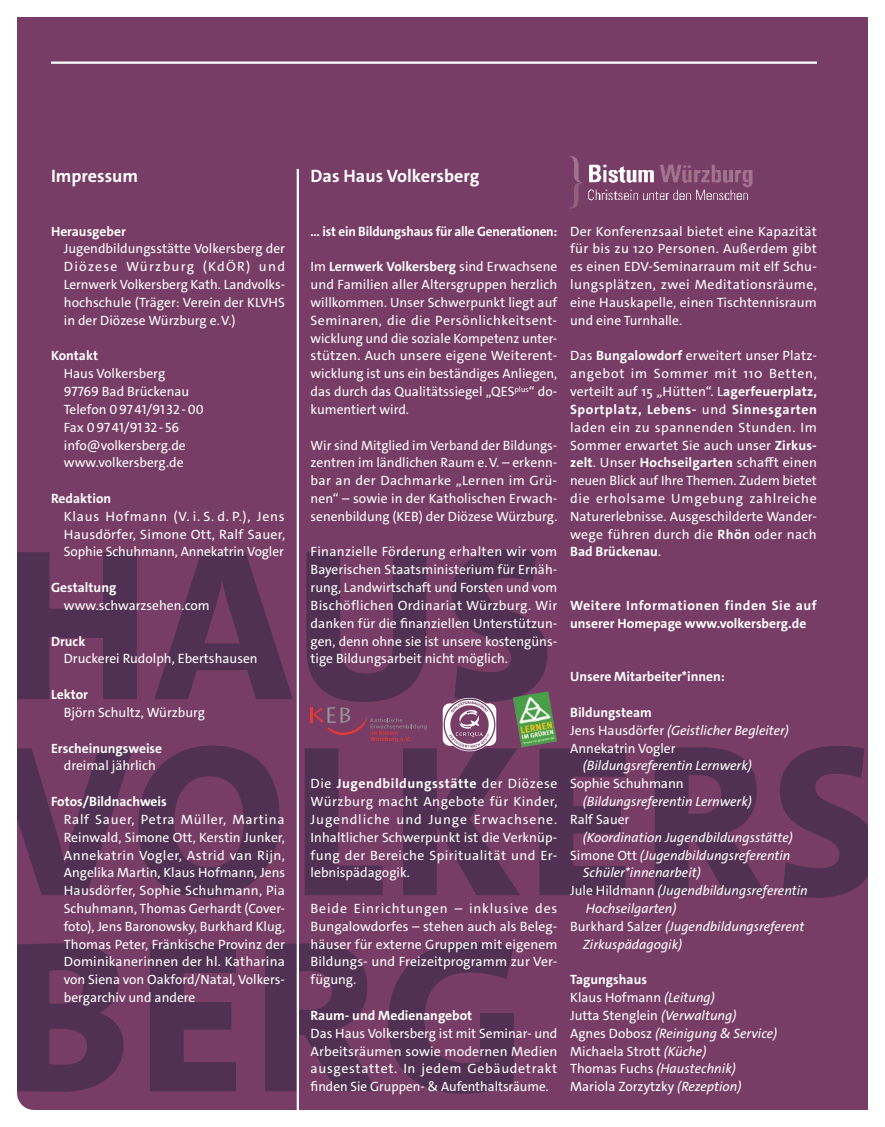
<style>
.page{position:relative;width:885px;height:1127px;background:#fff}
.page>*{position:absolute;margin:0;border:0;box-sizing:border-box;transform-origin:0 0}
.t1{font:700 18px "The Sans C4 s";color:#fff}
.t2{font:13.5px/17.9px "The Sans C4 s";color:#fff;text-align:justify}
.t3{font:italic 13.5px "The Sans C4 s";color:#fff}
.t4{font:700 13.5px/17.9px "The Sans C4 s";color:#fff}
.s1{font-weight:700}
.s2{font-style:italic}
.s3{font-style:normal}
</style>
<div class="page">
<div style="left:17px;top:17px;width:850px;height:1093px;background:#783d66"></div>
<svg style="left:17px;top:550px;width:850px;height:543px;background:#6a385f"></svg>
<svg style="left:310px;top:707px;width:116px;height:35px;background:#814265"></svg>
<img style="left:442px;top:698px;width:54px;height:54px">
<img style="left:513px;top:691px;width:44px;height:56px">
<img style="left:568px;top:155px;width:185px;height:54px">
<hr style="left:297px;top:169px;width:2px;height:953px;background:#fff">
<hr style="left:51px;top:62px;width:765px;height:2px;background:#fff">
<h1 class="t1" style="left:51px;top:164px;width:88px">Impressum</h1>
<h1 class="t1" style="left:310px;top:164px;width:170px">Das Haus Volkersberg</h1>
<p class="t4" style="left:51px;top:222px;width:76px">Herausgeber</p>
<p class="t2" style="left:64px;top:240px;width:223px">Jugendbildungsstätte Volkersberg der Diözese Würzburg (KdÖR) und Lernwerk Volkersberg Kath. Landvolks&shy;hochschule (Träger: Verein der KLVHS in der Diözese Würzburg e.V.)</p>
<p class="t4" style="left:51px;top:347px;width:49px">Kontakt</p>
<p class="t2" style="left:64px;top:365px;width:141px;text-align:left">Haus Volkersberg<br>97769 Bad Brückenau<br>Telefon 09741/91 32 - 00<br>Fax 09741/91 32 - 56 info@volkersberg.de www.volkersberg.de</p>
<p class="t4" style="left:51px;top:489px;width:62px">Redaktion</p>
<p class="t2" style="left:64px;top:507px;width:223px">Klaus Hofmann (V. i. S. d. P.), Jens Hausdörfer, Simone Ott, Ralf Sauer, Sophie Schuhmann, Annekatrin Vogler</p>
<p class="t4" style="left:51px;top:579px;width:67px">Gestaltung</p>
<p class="t2" style="left:64px;top:596px;width:147px">www.schwarzsehen.com</p>
<p class="t4" style="left:51px;top:632px;width:36px">Druck</p>
<p class="t2" style="left:64px;top:650px;width:195px">Druckerei Rudolph, Ebertshausen</p>
<p class="t4" style="left:51px;top:686px;width:39px">Lektor</p>
<p class="t2" style="left:64px;top:703px;width:143px">Björn Schultz, Würzburg</p>
<p class="t4" style="left:51px;top:739px;width:113px">Erscheinungsweise</p>
<p class="t2" style="left:64px;top:757px;width:93px">dreimal jährlich</p>
<p class="t4" style="left:51px;top:793px;width:117px">Fotos/Bildnachweis</p>
<p class="t2" style="left:64px;top:810px;width:223px">Ralf Sauer, Petra Müller, Martina Reinwald, Simone Ott, Kerstin Junker, Annekatrin Vogler, Astrid van Rijn, Angelika Martin, Klaus Hofmann, Jens Hausdörfer, Sophie Schuhmann, Pia Schuhmann, Thomas Gerhardt (Cover&shy;foto), Jens Baronowsky, Burkhard Klug, Thomas Peter, Fränkische Provinz der Dominikanerinnen der hl. Katharina von Siena von Oakford/Natal, Volkers&shy;bergarchiv und andere</p>
<p class="t4" style="left:310px;top:222px;width:248px">… ist ein Bildungshaus für alle Generationen:</p>
<p class="t2" style="left:310px;top:258px;width:248px">Im <span class="s1">Lernwerk Volkersberg</span> sind Erwachsene und Familien aller Altersgruppen herzlich willkommen. Unser Schwerpunkt liegt auf Seminaren, die die Persönlichkeitsent&shy;wicklung und die soziale Kompetenz unter&shy;stützen. Auch unsere eigene Weiterent&shy;wicklung ist uns ein beständiges Anliegen, das durch das Qualitätssiegel „QES<sup>plus</sup>“ do&shy;kumentiert wird.</p>
<p class="t2" style="left:310px;top:436px;width:248px">Wir sind Mitglied im Verband der Bildungs&shy;zentren im ländlichen Raum e.V. – erkenn&shy;bar an der Dachmarke „Lernen im Grü&shy;nen“ – sowie in der Katholischen Erwach&shy;senenbildung (KEB) der Diözese Würzburg.</p>
<p class="t2" style="left:310px;top:543px;width:248px">Finanzielle Förderung erhalten wir vom Bayerischen Staatsministerium für Ernäh&shy;rung, Landwirtschaft und Forsten und vom Bischöflichen Ordinariat Würzburg. Wir danken für die finanziellen Unterstützun&shy;gen, denn ohne sie ist unsere kostengüns&shy;tige Bildungsarbeit nicht möglich.</p>
<p class="t2" style="left:310px;top:775px;width:248px">Die <span class="s1">Jugendbildungsstätte</span> der Diözese Würzburg macht Angebote für Kinder, Jugendliche und Junge Erwachsene.<br>Inhaltlicher Schwerpunkt ist die Verknüp&shy;fung der Bereiche Spiritualität und Er&shy;lebnispädagogik.</p>
<p class="t2" style="left:310px;top:899px;width:248px">Beide Einrichtungen – inklusive des Bungalowdorfes – stehen auch als Beleg&shy;häuser für externe Gruppen mit eigenem Bildungs- und Freizeitprogramm zur Ver&shy;fügung.</p>
<p class="t4" style="left:310px;top:1006px;width:163px">Raum- und Medienangebot</p>
<p class="t2" style="left:310px;top:1024px;width:248px">Das Haus Volkersberg ist mit Seminar- und Arbeitsräumen sowie modernen Medien ausgestattet. In jedem Gebäudetrakt finden Sie Gruppen- &amp; Aufenthaltsräume.</p>
<p class="t2" style="left:570px;top:222px;width:248px">Der Konferenzsaal bietet eine Kapazität für bis zu 120 Personen. Außerdem gibt es einen EDV-Seminarraum mit elf Schu&shy;lungsplätzen, zwei Meditationsräume, eine Hauskapelle, einen Tischtennisraum und eine Turnhalle.</p>
<p class="t2" style="left:570px;top:347px;width:248px">Das <span class="s1">Bungalowdorf</span> erweitert unser Platz&shy;angebot im Sommer mit 110 Betten, verteilt auf 15 „Hütten“. L<span class="s1">agerfeuerplatz, Sportplatz, Lebens-</span> und <span class="s1">Sinnesgarten </span>laden ein zu spannenden Stunden. Im Sommer erwartet Sie auch unser <span class="s1">Zirkus&shy;zelt</span>. Unser <span class="s1">Hochseilgarten</span> schafft einen neuen Blick auf Ihre Themen. Zudem bietet die erholsame Umgebung zahlreiche Naturerlebnisse. Ausgeschilderte Wander&shy;wege führen durch die <span class="s1">Rhön</span> oder nach <span class="s1">Bad Brückenau</span>.</p>
<p class="t4" style="left:570px;top:596px;width:248px">Weitere Informationen finden Sie auf unserer Homepage www.volkersberg.de</p>
<p class="t4" style="left:570px;top:668px;width:156px">Unsere Mitarbeiter*innen:</p>
<p class="t2" style="left:570px;top:703px;width:220px;text-align:left"><span class="s1">Bildungsteam<br></span>Jens Hausdörfer <span class="s2">(Geistlicher Begleiter)<br></span>Annekatrin Vogler</p>
<p class="t3" style="left:583px;top:757px;width:170px">(Bildungsreferentin Lernwerk)</p>
<p class="t2" style="left:570px;top:775px;width:115px">Sophie Schuhmann</p>
<p class="t3" style="left:583px;top:793px;width:170px">(Bildungsreferentin Lernwerk)</p>
<p class="t2" style="left:570px;top:810px;width:61px">Ralf Sauer</p>
<p class="t3" style="left:583px;top:828px;width:211px">(Koordination Jugendbildungsstätte)</p>
<p class="t3" style="left:570px;top:846px;width:222px"><span class="s3">Simone Ott</span> (Jugendbildungsreferentin</p>
<p class="t3" style="left:583px;top:864px;width:119px">Schüler*innenarbeit)</p>
<p class="t3" style="left:570px;top:882px;width:239px"><span class="s3">Jule Hildmann</span> (Jugendbildungsreferentin</p>
<p class="t3" style="left:585px;top:900px;width:92px">Hochseilgarten)</p>
<p class="t3" style="left:570px;top:917px;width:236px"><span class="s3">Burkhard Salzer</span> (Jugendbildungsreferent</p>
<p class="t3" style="left:583px;top:935px;width:101px">Zirkuspädagogik)</p>
<p class="t2" style="left:570px;top:971px;width:208px;text-align:left"><span class="s1">Tagungshaus<br></span>Klaus Hofmann <span class="s2">(Leitung)<br></span>Jutta Stenglein <span class="s2">(Verwaltung)<br></span>Agnes Dobosz <span class="s2">(Reinigung &amp; Service)<br></span>Michaela Strott <span class="s2">(Küche)<br></span>Thomas Fuchs <span class="s2">(Haustechnik)<br></span>Mariola Zorzytzky <span class="s2">(Rezeption)</span></p>
</div>
